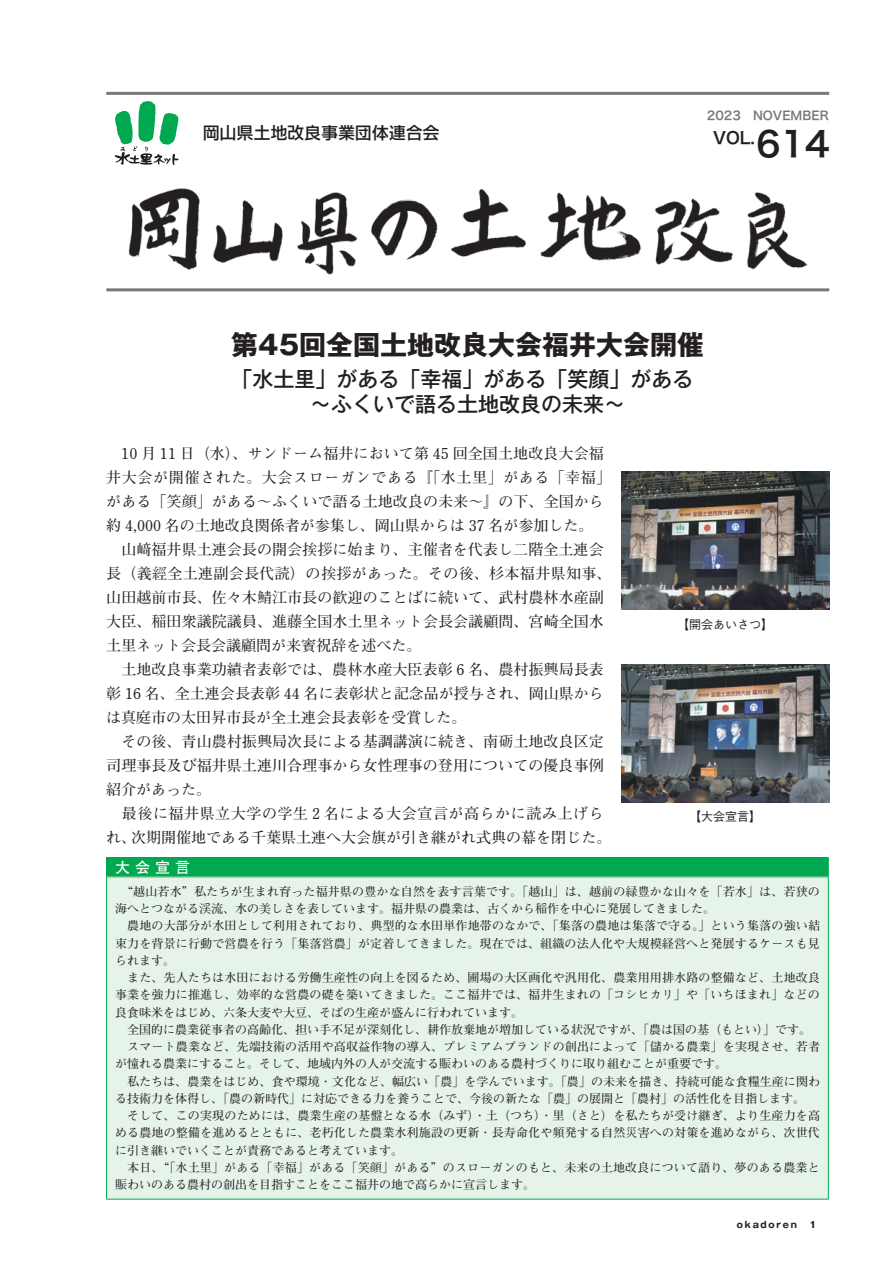
<style>
.page{position:relative;width:893px;height:1263px;background:#fff}
.page>*{position:absolute;margin:0;border:0;box-sizing:border-box;transform-origin:0 0}
.t1{font:34.5px "Hira Kaku Pro W6";color:#231f20}
.t2{font:700 27px "Gothic MB101 Pro";color:#231f20}
.t3{font:500 21px/25.5px "Gothic MB101 Pro";color:#231f20;text-align:center}
.t4{font:500 16.5px "Shin Go Pro";letter-spacing:.025em;color:#231f20}
.t5{font:16.5px "Hira Kaku Pro W6";color:#231f20}
.t6{font:700 15px/24px "Futo Min A101 Pro";letter-spacing:.005em;color:#231f20}
.t7{font:700 15px "Futo Go B101 Pro";color:#fff}
.t8{font:700 12px/17.2px "Futo Min A101 Pro";letter-spacing:.015em;color:#231f20}
.t9{font:500 12px "Gothic BBB Pro";color:#231f20}
.t10{font:12px "Hira Kaku Pro W6";color:#76787b}
.t11{font:700 9px "Gothic MB101 Pro";letter-spacing:.2em;color:#231f20}
</style>
<div class="page">
<hr style="left:106px;top:288px;width:723px;height:3px;background:#76787b">
<hr style="left:106px;top:92px;width:723px;height:3px;background:#76787b">
<img style="left:128px;top:188px;width:680px;height:86px">
<svg style="left:115px;top:101px;width:64px;height:64px"></svg>
<div style="left:107px;top:857px;width:721px;height:20px;background:#00a94f"></div>
<div style="left:107px;top:877px;width:721px;height:322px;background:#e5f3e8"></div>
<hr style="left:106px;top:877px;width:1px;height:322px;background:#00a94f">
<hr style="left:828px;top:877px;width:1px;height:322px;background:#00a94f">
<hr style="left:106px;top:1199px;width:723px;height:1px;background:#00a94f">
<hr style="left:106px;top:857px;width:723px;height:1px;background:#00a94f">
<svg style="left:106px;top:858px;width:1px;height:18px"></svg>
<svg style="left:828px;top:858px;width:1px;height:18px"></svg>
<hr style="left:106px;top:876px;width:723px;height:1px;background:#00a94f">
<img style="left:621px;top:664px;width:208px;height:138px">
<img style="left:621px;top:471px;width:208px;height:138px">
<p class="t10" style="left:707px;top:105px;width:124px">2023　NOVEMBER</p>
<h3 class="t5" style="left:713px;top:123px;width:43px">VOL.</h3>
<h3 class="t4" style="left:203px;top:119px;width:238px">岡山県土地改良事業団体連合会</h3>
<h1 class="t1" style="left:756px;top:113px;width:75px">614</h1>
<h2 class="t2" style="left:231px;top:323px;width:474px">第45回全国土地改良大会福井大会開催</h2>
<h3 class="t3" style="left:231px;top:363px;width:463px">「水土里」がある「幸福」がある「笑顔」がある～ふくいで語る土地改良の未来～</h3>
<p class="t6" style="left:106px;top:439px;width:507px">　10 月 11 日（水）、サンドーム福井において第 45 回全国土地改良大会福井大会が開催された。大会スローガンである『「水土里」がある「幸福」がある「笑顔」がある～ふくいで語る土地改良の未来～』の下、全国から約 4,000 名の土地改良関係者が参集し、岡山県からは 37 名が参加した。　山﨑福井県土連会長の開会挨拶に始まり、主催者を代表し二階全土連会長（義經全土連副会長代読）の挨拶があった。その後、杉本福井県知事、山田越前市長、佐々木鯖江市長の歓迎のことばに続いて、武村農林水産副大臣、稲田衆議院議員、進藤全国水土里ネット会長会議顧問、宮崎全国水土里ネット会長会議顧問が来賓祝辞を述べた。<br>　土地改良事業功績者表彰では、農林水産大臣表彰 6 名、農村振興局長表彰 16 名、全土連会長表彰 44 名に表彰状と記念品が授与され、岡山県からは真庭市の太田昇市長が全土連会長表彰を受賞した。<br>　その後、青山農村振興局次長による基調講演に続き、南砺土地改良区定司理事長及び福井県土連川合理事から女性理事の登用についての優良事例紹介があった。<br>　最後に福井県立大学の学生 2 名による大会宣言が高らかに読み上げられ、次期開催地である千葉県土連へ大会旗が引き継がれ式典の幕を閉じた。</p>
<p class="t7" style="left:115px;top:855px;width:76px">大 会 宣 言</p>
<p class="t8" style="left:115px;top:881px;width:707px">　“越山若水”私たちが生まれ育った福井県の豊かな自然を表す言葉です。「越山」は、越前の緑豊かな山々を「若水」は、若狭の海へとつながる渓流、水の美しさを表しています。福井県の農業は、古くから稲作を中心に発展してきました。<br>　農地の大部分が水田として利用されており、典型的な水田単作地帯のなかで、「集落の農地は集落で守る。」という集落の強い結束力を背景に行動で営農を行う「集落営農」が定着してきました。現在では、組織の法人化や大規模経営へと発展するケースも見られます。<br>　また、先人たちは水田における労働生産性の向上を図るため、圃場の大区画化や汎用化、農業用用排水路の整備など、土地改良事業を強力に推進し、効率的な営農の礎を築いてきました。ここ福井では、福井生まれの「コシヒカリ」や「いちほまれ」などの良食味米をはじめ、六条大麦や大豆、そばの生産が盛んに行われています。<br>　全国的に農業従事者の高齢化、担い手不足が深刻化し、耕作放棄地が増加している状況ですが、「農は国の基（もとい）」です。　スマート農業など、先端技術の活用や高収益作物の導入、プレミアムブランドの創出によって「儲かる農業」を実現させ、若者が憧れる農業にすること。そして、地域内外の人が交流する賑わいのある農村づくりに取り組むことが重要です。<br>　私たちは、農業をはじめ、食や環境・文化など、幅広い「農」を学んでいます。「農」の未来を描き、持続可能な食糧生産に関わる技術力を体得し、「農の新時代」に対応できる力を養うことで、今後の新たな「農」の展開と「農村」の活性化を目指します。<br>　そして、この実現のためには、農業生産の基盤となる水（みず）・土（つち）・里（さと）を私たちが受け継ぎ、より生産力を高める農地の整備を進めるとともに、老朽化した農業水利施設の更新・長寿命化や頻発する自然災害への対策を進めながら、次世代に引き継いでいくことが責務であると考えています。<br>　本日、“「水土里」がある「幸福」がある「笑顔」がある”のスローガンのもと、未来の土地改良について語り、夢のある農業と賑わいのある農村の創出を目指すことをここ福井の地で高らかに宣言します。</p>
<p class="t9" style="left:677px;top:614px;width:97px">【開会あいさつ】</p>
<p class="t9" style="left:689px;top:807px;width:73px">【大会宣言】</p>
<p class="t11" style="left:737px;top:1217px;width:81px">okadoren　1</p>
</div>
